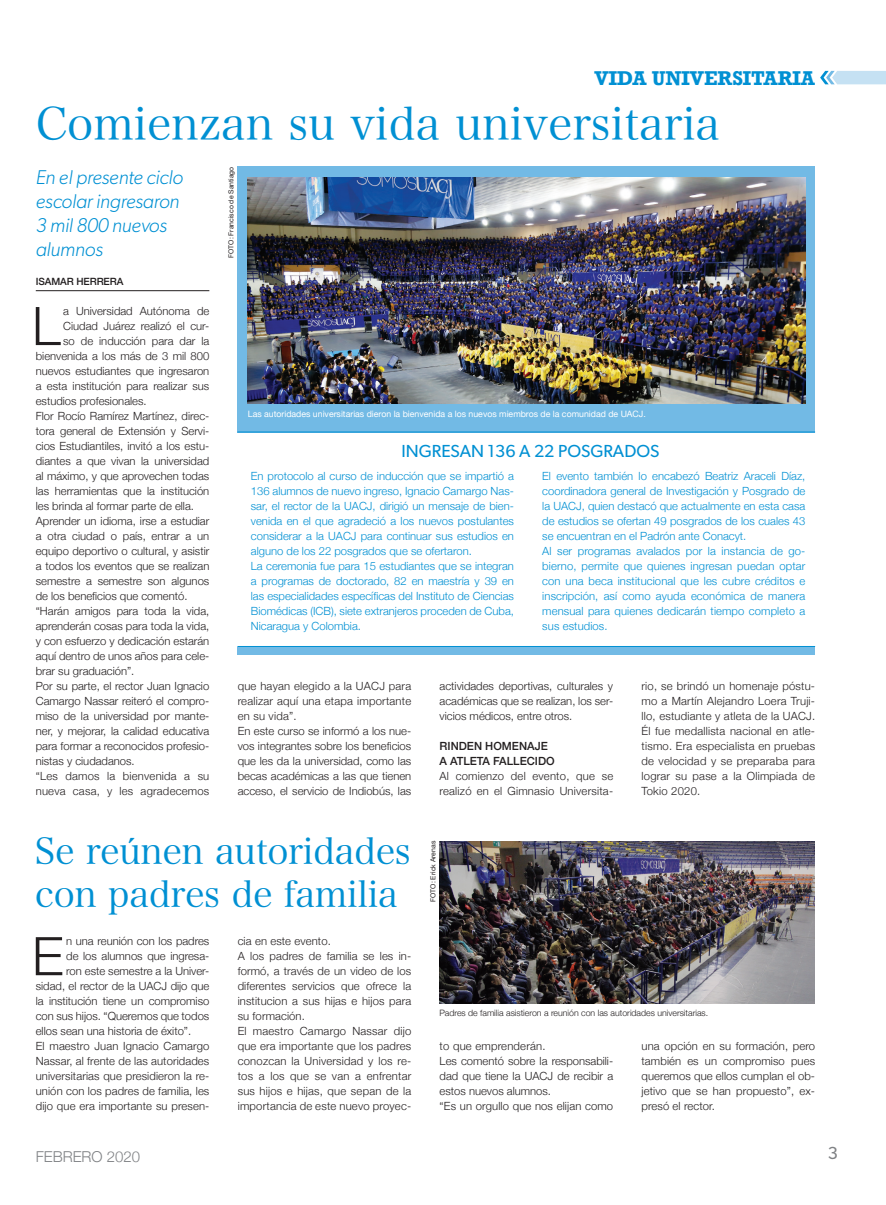
<style>
.page{position:relative;width:886px;height:1205px;background:#fff}
.page>*{position:absolute;margin:0;border:0;box-sizing:border-box;transform-origin:0 0}
.Texto{font:300 53.25px "Helvetica Neue";color:#231f20}
.Cabeza_principal{font:45px "Hira Min Pro N W3";color:#0090d3}
.Cabeza_secundaria{font:36.25px/43.5px "Hira Min Pro N W3";letter-spacing:-.01em;color:#0090d3}
.Sumario_nota{font:italic 300 20px/24px "Gibson";letter-spacing:-.01em;color:#0090d3}
.t1{font:700 18.75px "Rockwell";color:#0090d3}
.Cabeza_columna{font:17.5px "Gibson";color:#0090d3}
.t2{font:17.5px "Gibson";color:#808285}
.t3{font:300 15px "Helvetica Neue";color:#808285}
.Texto-2{font:300 11.25px/15px "Helvetica Neue";color:#231f20;text-align:justify}
.Texto-3{font:300 11.25px/15px "Helvetica Neue";color:#0090d3;text-align:justify}
.Texto-4{font:300 11.25px/15px "Helvetica Neue";letter-spacing:.02em;color:#231f20}
.Texto-5{font:500 11.25px "Helvetica Neue";color:#231f20}
.Firma_nota{font:500 10px "Helvetica Neue";letter-spacing:-.01em;color:#231f20}
.Pie_de_foto{font:8.75px "Helvetica Neue";color:#fff}
.Pie_de_foto-2{font:300 8.75px "Helvetica Neue";color:#231f20}
.Foto_firma{font:6.88px "Helvetica Neue";color:#231f20}
</style>
<div class="page">
<hr style="left:36px;top:290px;width:173px;height:1px;background:#231f20">
<svg style="left:820px;top:71px;width:66px;height:13px"></svg>
<div style="left:238px;top:167px;width:577px;height:488px;background:#72bae5"></div>
<div style="left:237px;top:433px;width:578px;height:213px;background:#fff"></div>
<hr style="left:237px;top:431px;width:578px;height:1px;background:#0090d3">
<hr style="left:237px;top:646px;width:578px;height:1px;background:#0090d3">
<img style="left:248px;top:177px;width:557px;height:227px">
<img style="left:439px;top:841px;width:376px;height:162px">
<p class="t1" style="left:595px;top:66px;width:222px">VIDA UNIVERSITARIA</p>
<p class="Cabeza_principal" style="left:35px;top:86px;width:686px">Comienzan su vida universitaria</p>
<p class="Sumario_nota" style="left:36px;top:165px;width:149px">En el presente ciclo escolar ingresaron</p>
<p class="Sumario_nota" style="left:36px;top:213px;width:133px">3 mil 800 nuevos alumnos</p>
<p class="Firma_nota" style="left:36px;top:273px;width:89px">ISAMAR HERRERA</p>
<p class="Texto" style="left:32px;top:283px;width:30px">L</p>
<p class="Texto-2" style="left:63px;top:303px;width:148px">a Universidad Autónoma de</p>
<p class="Texto-2" style="left:63px;top:318px;width:148px">Ciudad Juárez realizó el cur-</p>
<p class="Texto-2" style="left:63px;top:333px;width:148px">so de inducción para dar la</p>
<p class="Texto-2" style="left:36px;top:348px;width:175px">bienvenida a los más de 3 mil 800</p>
<p class="Texto-2" style="left:36px;top:363px;width:175px">nuevos estudiantes que ingresaron</p>
<p class="Texto-2" style="left:36px;top:378px;width:175px">a esta institución para realizar sus</p>
<p class="Texto-2" style="left:36px;top:393px;width:112px">estudios profesionales.</p>
<p class="Texto-2" style="left:36px;top:408px;width:175px">Flor Rocío Ramírez Martínez, direc&shy;tora general de Extensión y Servi&shy;cios Estudiantiles, invitó a los estu&shy;diantes a que vivan la universidad al máximo, y que aprovechen todas las herramientas que la institución les brinda al formar parte de ella.</p>
<p class="Texto-2" style="left:36px;top:513px;width:175px">Aprender un idioma, irse a estudiar a otra ciudad o país, entrar a un equipo deportivo o cultural, y asistir a todos los eventos que se realizan semestre a semestre son algunos de los beneficios que comentó.</p>
<p class="Texto-2" style="left:36px;top:603px;width:175px">“Harán amigos para toda la vida, aprenderán cosas para toda la vida, y con esfuerzo y dedicación estarán aquí dentro de unos años para cele&shy;brar su graduación”.</p>
<p class="Texto-2" style="left:36px;top:678px;width:175px">Por su parte, el rector Juan Ignacio Camargo Nassar reiteró el compro&shy;miso de la universidad por mante&shy;ner, y mejorar, la calidad educativa para formar a reconocidos profesio&shy;nistas y ciudadanos.</p>
<p class="Texto-4" style="left:36px;top:768px;width:175px">“Les damos la bienvenida a su nueva casa, y les agradecemos</p>
<p class="Foto_firma" style="left:226px;top:258px;width:93px;rotate:-90deg">FOTO: Francisco de Santiago</p>
<p class="Pie_de_foto" style="left:248px;top:407px;width:400px">Las autoridades universitarias dieron la bienvenida a los nuevos miembros de la comunidad de UACJ.</p>
<p class="Cabeza_columna" style="left:401px;top:440px;width:259px">INGRESAN 136 A 22 POSGRADOS</p>
<p class="Texto-3" style="left:251px;top:468px;width:265px">En protocolo al curso de inducción que se impartió a 136 alumnos de nuevo ingreso, Ignacio Camargo Nas&shy;sar, el rector de la UACJ, dirigió un mensaje de bien&shy;venida en el que agradeció a los nuevos postulantes considerar a la UACJ para continuar sus estudios en alguno de los 22 posgrados que se ofertaron.</p>
<p class="Texto-3" style="left:251px;top:558px;width:265px">La ceremonia fue para 15 estudiantes que se integran a programas de doctorado, 82 en maestría y 39 en las especialidades específicas del Instituto de Ciencias Biomédicas (ICB), siete extranjeros proceden de Cuba, Nicaragua y Colombia.</p>
<p class="Texto-3" style="left:542px;top:468px;width:265px">El evento también lo encabezó Beatriz Araceli Díaz, coordinadora general de Investigación y Posgrado de la UACJ, quien destacó que actualmente en esta casa de estudios se ofertan 49 posgrados de los cuales 43 se encuentran en el Padrón ante Conacyt.</p>
<p class="Texto-3" style="left:542px;top:543px;width:265px">Al ser programas avalados por la instancia de go&shy;bierno, permite que quienes ingresan puedan optar con una beca institucional que les cubre créditos e inscripción, así como ayuda económica de manera mensual para quienes dedicarán tiempo completo a sus estudios.</p>
<p class="Texto-2" style="left:238px;top:678px;width:175px">que hayan elegido a la UACJ para realizar aquí una etapa importante en su vida”.</p>
<p class="Texto-2" style="left:238px;top:723px;width:175px">En este curso se informó a los nue&shy;vos integrantes sobre los beneficios que les da la universidad, como las becas académicas a las que tienen acceso, el servicio de Indiobús, las</p>
<p class="Texto-2" style="left:440px;top:678px;width:175px">actividades deportivas, culturales y académicas que se realizan, los ser&shy;vicios médicos, entre otros.</p>
<p class="Texto-5" style="left:440px;top:737px;width:110px">RINDEN HOMENAJE</p>
<p class="Texto-5" style="left:440px;top:752px;width:117px">A ATLETA FALLECIDO</p>
<p class="Texto-4" style="left:440px;top:768px;width:175px">Al comienzo del evento, que se realizó en el Gimnasio Universita-</p>
<p class="Texto-2" style="left:641px;top:678px;width:175px">rio, se brindó un homenaje póstu&shy;mo a Martín Alejandro Loera Truji&shy;llo, estudiante y atleta de la UACJ.<br>Él fue medallista nacional en atle&shy;tismo. Era especialista en pruebas de velocidad y se preparaba para lograr su pase a la Olimpiada de Tokio 2020.</p>
<p class="Cabeza_secundaria" style="left:35px;top:826px;width:377px">Se reúnen autoridades con padres de familia</p>
<p class="Texto" style="left:32px;top:913px;width:33px">E</p>
<p class="Texto-2" style="left:66px;top:933px;width:145px">n una reunión con los padres</p>
<p class="Texto-2" style="left:66px;top:948px;width:145px">de los alumnos que ingresa-</p>
<p class="Texto-2" style="left:66px;top:963px;width:145px">ron este semestre a la Univer-</p>
<p class="Texto-2" style="left:36px;top:978px;width:175px">sidad, el rector de la UACJ dijo que</p>
<p class="Texto-2" style="left:36px;top:993px;width:175px">la institución tiene un compromiso</p>
<p class="Texto-2" style="left:36px;top:1008px;width:175px">con sus hijos. “Queremos que todos</p>
<p class="Texto-2" style="left:36px;top:1023px;width:157px">ellos sean una historia de éxito”.</p>
<p class="Texto-2" style="left:36px;top:1038px;width:175px">El maestro Juan Ignacio Camargo Nassar, al frente de las autoridades universitarias que presidieron la re&shy;unión con los padres de familia, les dijo que era importante su presen-</p>
<p class="Texto-2" style="left:238px;top:933px;width:95px">cia en este evento.</p>
<p class="Texto-2" style="left:238px;top:948px;width:175px">A los padres de familia se les in&shy;formó, a través de un video de los diferentes servicios que ofrece la institucion a sus hijas e hijos para su formación.</p>
<p class="Texto-2" style="left:238px;top:1023px;width:175px">El maestro Camargo Nassar dijo que era importante que los padres conozcan la Universidad y los re&shy;tos a los que se van a enfrentar sus hijos e hijas, que sepan de la importancia de este nuevo proyec-</p>
<p class="Foto_firma" style="left:428px;top:901px;width:62px;rotate:-90deg">FOTO: Erick Arenas</p>
<p class="Pie_de_foto-2" style="left:439px;top:1006px;width:270px">Padres de familia asistieron a reunión con las autoridades universitarias.</p>
<p class="Texto-4" style="left:440px;top:1038px;width:107px">to que emprenderán.</p>
<p class="Texto-2" style="left:440px;top:1053px;width:175px">Les comentó sobre la responsabili&shy;dad que tiene la UACJ de recibir a estos nuevos alumnos.</p>
<p class="Texto-2" style="left:440px;top:1098px;width:175px">“Es un orgullo que nos elijan como</p>
<p class="Texto-2" style="left:641px;top:1038px;width:175px">una opción en su formación, pero también es un compromiso pues queremos que ellos cumplan el ob&shy;jetivo que se han propuesto”, ex&shy;presó el rector.</p>
<h3 class="t3" style="left:36px;top:1144px;width:106px">FEBRERO 2020</h3>
<h3 class="t2" style="left:828px;top:1143px;width:12px">3</h3>
</div>
